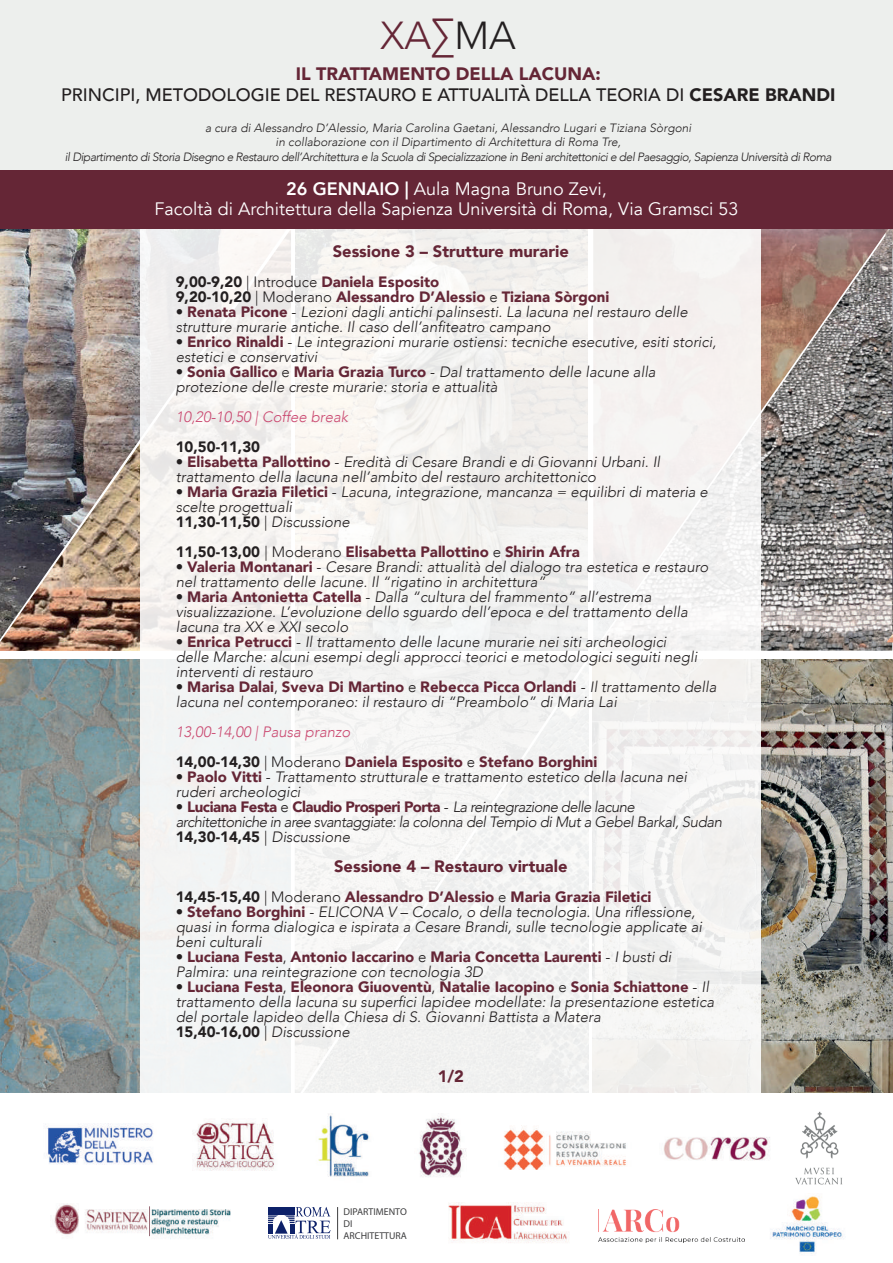
<style>
.page{position:relative;width:893px;height:1263px;background:#fff}
.page>*{position:absolute;margin:0;border:0;box-sizing:border-box;transform-origin:0 0}
.t1{font:300 39px "Avenir";color:#652636}
.t2{font:18px/19.5px "Avenir";color:#fff;text-align:center}
.t3{font:500 18px/21.6px "Avenir";color:#231f20;text-align:center}
.t4{font:900 16.5px "Avenir";color:#652636}
.t5{font:italic 300 15px/15px "Avenir";color:#231f20}
.t6{font:900 15px/15px "Avenir";color:#652636}
.t7{font:italic 300 15px/15px "Avenir";letter-spacing:-.04em;color:#231f20}
.t8{font:italic 300 15px "Avenir";color:#cb4b72}
.t9{font:900 15px "Avenir";color:#231f20}
.t10{font:italic 300 12px/14.4px "Avenir";letter-spacing:-.04em;color:#231f20;text-align:center}
.t11{font:300 9.9px/11.9px "Helvetica Neue";color:#3e3e3f}
.s1{color:#231f20}
.s2{font-weight:900;color:#652636}
.s3{font-weight:900}
.s4{font-weight:800}
.s5{font-weight:300;color:#231f20}
.s6{font-style:normal}
.s7{font-weight:900;font-style:normal;color:#652636}
.s8{font-weight:900;font-style:normal}
.s9{font-weight:300;font-style:italic;color:#cb4b72}
.s10{font-weight:300;font-style:italic;color:#231f20}
</style>
<div class="page">
<img style="left:892px;top:229px;width:1px;height:404px">
<img style="left:0;top:230px;width:140px;height:421px">
<img style="left:761px;top:229px;width:131px;height:422px">
<img style="left:761px;top:659px;width:132px;height:434px">
<img style="left:0;top:660px;width:140px;height:433px">
<div style="left:140px;top:226px;width:621px;height:880px;background:#f3f3f2"></div>
<svg style="left:886px;top:633px;width:7px;height:9px"></svg>
<div style="left:0;top:1093px;width:893px;height:170px;background:#fff"></div>
<img style="left:448px;top:1202px;width:119px;height:41px">
<img style="left:418px;top:1116px;width:49px;height:61px">
<img style="left:664px;top:1137px;width:106px;height:24px">
<img style="left:770px;top:1196px;width:73px;height:59px">
<img style="left:195px;top:1119px;width:79px;height:52px">
<hr style="left:337px;top:1207px;width:1px;height:32px;background:#3e3e3f">
<svg style="left:268px;top:1207px;width:63px;height:32px"></svg>
<img style="left:503px;top:1127px;width:123px;height:43px">
<img style="left:599px;top:1209px;width:145px;height:33px">
<img style="left:45px;top:1123px;width:108px;height:42px">
<img style="left:54px;top:1203px;width:94px;height:32px">
<img style="left:152px;top:1209px;width:78px;height:30px">
<img style="left:318px;top:1113px;width:51px;height:64px">
<img style="left:795px;top:1111px;width:47px;height:74px">
<hr style="left:149px;top:1206px;width:1px;height:30px;background:#996c76">
<div style="left:0;top:0;width:893px;height:226px;background:#edefed"></div>
<div style="left:0;top:171px;width:893px;height:58px;background:#652636"></div>
<h1 class="t1" style="left:380px;top:10px;width:137px">XA∑<span class="s1">MA</span></h1>
<p class="t3" style="left:61px;top:63px;width:776px"><span class="s2">IL TRATTAMENTO DELLA LACUNA:<br></span>PRINCIPI, METODOLOGIE DEL RESTAURO E ATTUALITÀ DELLA TEORIA DI <span class="s3">CESARE BRANDI</span></p>
<p class="t10" style="left:65px;top:121px;width:768px">a cura di Alessandro D’Alessio, Maria Carolina Gaetani, Alessandro Lugari e Tiziana Sòrgoni<br>in collaborazione con il Dipartimento di Architettura di Roma Tre,<br>il Dipartimento di Storia Disegno e Restauro dell’Architettura e la Scuola di Specializzazione in Beni architettonici e del Paesaggio, Sapienza Università di Roma</p>
<p class="t2" style="left:155px;top:180px;width:585px"><span class="s4">26 GENNAIO |</span> Aula Magna Bruno Zevi,<br>Facoltà di Architettura della Sapienza Università di Roma, Via Gramsci 53</p>
<p class="t4" style="left:333px;top:240px;width:238px">Sessione 3 – Strutture murarie</p>
<p class="t6" style="left:176px;top:274px;width:435px"><span class="s1">9,00-9,20</span> <span class="s5">| Introduce</span> Daniela Esposito<br><span class="s1">9,20-10,20</span> <span class="s5">| Moderano</span> Alessandro D’Alessio <span class="s5">e</span> Tiziana Sòrgoni</p>
<p class="t5" style="left:176px;top:304px;width:513px"><span class="s6">•</span> <span class="s7">Renata Picone</span> <span class="s6">-</span> Lezioni dagli antichi palinsesti. La lacuna nel restauro delle strutture murarie antiche. Il caso dell’anfiteatro campano</p>
<p class="t5" style="left:176px;top:334px;width:542px"><span class="s6">•</span> <span class="s7">Enrico Rinaldi</span> <span class="s6">-</span> Le integrazioni murarie ostiensi: tecniche esecutive, esiti storici, estetici e conservativi</p>
<p class="t5" style="left:176px;top:364px;width:481px"><span class="s6">•</span> <span class="s7">Sonia Gallico</span> <span class="s6">e</span> <span class="s7">Maria Grazia Turco</span> <span class="s6">-</span> Dal trattamento delle lacune alla protezione delle creste murarie: storia e attualità</p>
<p class="t8" style="left:176px;top:407px;width:174px">10,20-10,50 | Coffee break</p>
<p class="t9" style="left:176px;top:437px;width:86px">10,50-11,30</p>
<p class="t5" style="left:176px;top:454px;width:486px"><span class="s6">•</span> <span class="s7">Elisabetta Pallottino</span> <span class="s6">-</span> Eredità di Cesare Brandi e di Giovanni Urbani. Il trattamento della lacuna nell’ambito del restauro architettonico</p>
<p class="t5" style="left:176px;top:484px;width:534px"><span class="s6">•</span> <span class="s7">Maria Grazia Filetici</span> <span class="s6">-</span> Lacuna, integrazione, mancanza = equilibri di materia e scelte progettuali<br><span class="s8">11,30-11,50</span> <span class="s6">|</span> Discussione</p>
<p class="t6" style="left:176px;top:544px;width:406px"><span class="s1">11,50-13,00</span> <span class="s5">| Moderano</span> Elisabetta Pallottino <span class="s5">e</span> Shirin Afra</p>
<p class="t5" style="left:176px;top:559px;width:534px"><span class="s6">•</span> <span class="s7">Valeria Montanari</span> <span class="s6">-</span> Cesare Brandi: attualità del dialogo tra estetica e restauro nel trattamento delle lacune. Il “rigatino in architettura”</p>
<p class="t5" style="left:176px;top:589px;width:514px"><span class="s6">•</span> <span class="s7">Maria Antonietta Catella</span> <span class="s6">-</span> Dalla “cultura del frammento” all’estrema visualizzazione. L’evoluzione dello sguardo dell’epoca e del trattamento della lacuna tra XX e XXI secolo</p>
<p class="t5" style="left:176px;top:634px;width:523px"><span class="s6">•</span> <span class="s7">Enrica Petrucci</span> <span class="s6">-</span> Il trattamento delle lacune murarie nei siti archeologici delle Marche: alcuni esempi degli approcci teorici e metodologici seguiti negli interventi di restauro</p>
<p class="t5" style="left:176px;top:679px;width:542px"><span class="s6">•</span> <span class="s7">Marisa Dalai</span><span class="s6">,</span> <span class="s7">Sveva Di Martino</span> <span class="s6">e</span> <span class="s7">Rebecca Picca Orlandi</span> <span class="s6">-</span> Il trattamento della lacuna nel contemporaneo: il restauro di “Preambolo” di Maria Lai</p>
<p class="t6" style="left:176px;top:717px;width:423px;line-height:30px"><span class="s9">13,00-14,00 | Pausa pranzo<br></span><span class="s1">14,00-14,30</span> <span class="s5">| Moderano</span> Daniela Esposito <span class="s5">e</span> Stefano Borghini</p>
<p class="t5" style="left:176px;top:769px;width:513px"><span class="s6">•</span> <span class="s7">Paolo Vitti</span> <span class="s6">-</span> Trattamento strutturale e trattamento estetico della lacuna nei ruderi archeologici</p>
<p class="t7" style="left:176px;top:799px;width:548px"><span class="s6">•</span> <span class="s7">Luciana Festa</span> <span class="s6">e</span> <span class="s7">Claudio Prosperi Porta</span> <span class="s6">-</span> La reintegrazione delle lacune architettoniche in aree svantaggiate: la colonna del Tempio di Mut a Gebel Barkal, Sudan<br><span class="s8">14,30-14,45</span> <span class="s6">|</span> Discussione</p>
<p class="t4" style="left:334px;top:855px;width:235px">Sessione 4 – Restauro virtuale</p>
<p class="t6" style="left:176px;top:889px;width:477px"><span class="s1">14,45-15,40</span> <span class="s5">| Moderano</span> Alessandro D’Alessio <span class="s5">e</span> Maria Grazia Filetici</p>
<p class="t5" style="left:176px;top:904px;width:528px"><span class="s6">•</span> <span class="s7">Stefano Borghini</span> <span class="s6">-</span> ELICONA V – Cocalo, o della tecnologia. Una riflessione, quasi in forma dialogica e ispirata a Cesare Brandi, sulle tecnologie applicate ai beni culturali</p>
<p class="t6" style="left:176px;top:949px;width:497px"><span class="s5">•</span> Luciana Festa<span class="s5">,</span> Antonio Iaccarino <span class="s5">e</span> Maria Concetta Laurenti <span class="s5">-</span> <span class="s10">I busti di<br>Palmira: una reintegrazione con tecnologia 3D</span></p>
<p class="t5" style="left:176px;top:979px;width:540px"><span class="s6">•</span> <span class="s7">Luciana Festa</span><span class="s6">,</span> <span class="s7">Eleonora Giuoventù</span><span class="s6">,</span> <span class="s7">Natalie Iacopino</span> <span class="s6">e</span> <span class="s7">Sonia Schiattone</span> <span class="s6">-</span> Il trattamento della lacuna su superfici lapidee modellate: la presentazione estetica del portale lapideo della Chiesa di S. Giovanni Battista a Matera<br><span class="s8">15,40-16,00</span> <span class="s6">|</span> Discussione</p>
<p class="t4" style="left:438px;top:1065px;width:28px">1/2</p>
<p class="t11" style="left:344px;top:1205px;width:65px">DIPARTIMENTO<br>DI<br>ARCHITETTURA</p>
</div>
